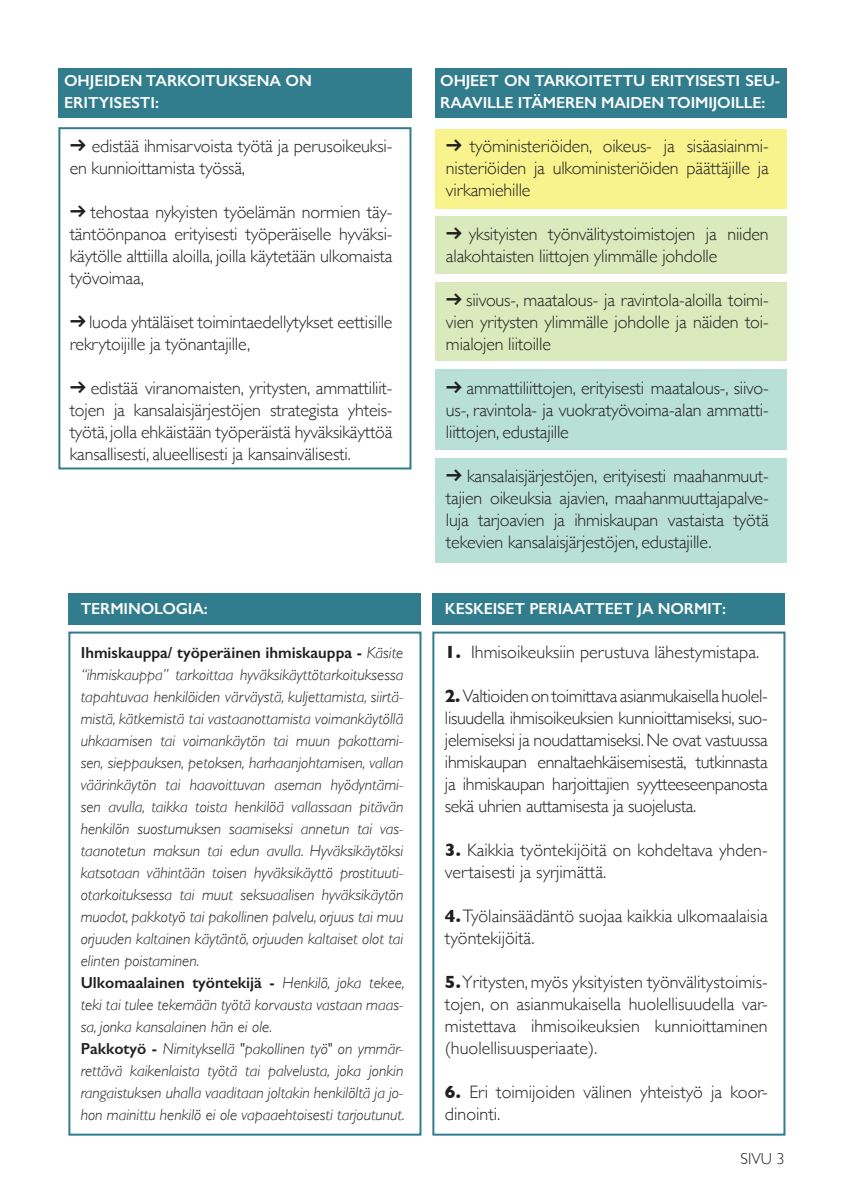
<style>
.page{position:relative;width:843px;height:1194px;background:#fff}
.page>*{position:absolute;margin:0;border:0;box-sizing:border-box;transform-origin:0 0}
.t1{font:300 18px/22px "Gill Sans";letter-spacing:-.01em;color:#231f20;text-align:justify}
.t2{font:italic 300 16px/22px "Gill Sans";color:#231f20;text-align:justify}
.tytul_boxu{font:600 16px/22px "Gill Sans";letter-spacing:-.01em;color:#fff}
.t3{font:300 16px "Gill Sans";color:#231f20}
.s1{font-family:"Ronnia";font-weight:700}
.s2{font-weight:600;font-style:normal}
.s3{font-weight:700}
</style>
<div class="page">
<div style="left:435px;top:68px;width:351px;height:49px;background:#327d8d"></div>
<div style="left:432px;top:593px;width:352px;height:31px;background:#327d8d"></div>
<div style="left:68px;top:593px;width:352px;height:31px;background:#327d8d"></div>
<div style="left:68px;top:632px;width:353px;height:504px;border:2px solid #327d8d"></div>
<div style="left:432px;top:632px;width:353px;height:504px;border:2px solid #327d8d"></div>
<div style="left:435px;top:129px;width:351px;height:80px;background:#f8f38c"></div>
<div style="left:435px;top:217px;width:351px;height:57px;background:#daeabc"></div>
<div style="left:435px;top:283px;width:351px;height:78px;background:#daeabc"></div>
<div style="left:435px;top:459px;width:351px;height:104px;background:#b8e0d6"></div>
<div style="left:435px;top:369px;width:351px;height:81px;background:#b8e0d6"></div>
<div style="left:58px;top:68px;width:353px;height:49px;background:#327d8d"></div>
<div style="left:58px;top:127px;width:353px;height:342px;border:2px solid #327d8d"></div>
<p class="tytul_boxu" style="left:64px;top:69px;width:249px">OHJEIDEN TARKOITUKSENA ON</p>
<p class="tytul_boxu" style="left:64px;top:91px;width:96px">ERITYISESTI:</p>
<p class="t1" style="left:70px;top:134px;width:324px"><span class="s1">d</span> edistää ihmisarvoista työtä ja perusoikeuksi&shy;en kunnioittamista työssä,</p>
<p class="t1" style="left:70px;top:200px;width:324px"><span class="s1">d</span> tehostaa nykyisten työelämän normien täy&shy;täntöönpanoa erityisesti työperäiselle hyväksi&shy;käytölle alttiilla aloilla, joilla käytetään ulkomaista työvoimaa,</p>
<p class="t1" style="left:70px;top:310px;width:324px"><span class="s1">d</span> luoda yhtäläiset toimintaedellytykset eettisille rekrytoijille ja työnantajille,</p>
<p class="t1" style="left:70px;top:376px;width:324px"><span class="s1">d</span> edistää viranomaisten, yritysten, ammattiliit&shy;tojen ja kansalaisjärjestöjen strategista yhteis&shy;työtä, jolla ehkäistään työperäistä hyväksikäyttöä kansallisesti, alueellisesti ja kansainvälisesti.</p>
<p class="tytul_boxu" style="left:81px;top:597px;width:129px">TERMINOLOGIA:</p>
<p class="t2" style="left:81px;top:642px;width:324px"><span class="s2">Ihmiskauppa/ työperäinen ihmiskauppa -</span> Käsite “ihmiskauppa” tarkoittaa hyväksikäyttötarkoituksessa tapahtuvaa henkilöiden värväystä, kuljettamista, siirtä&shy;mistä, kätkemistä tai vastaanottamista voimankäytöllä uhkaamisen tai voimankäytön tai muun pakottami&shy;sen, sieppauksen, petoksen, harhaanjohtamisen, vallan väärinkäytön tai haavoittuvan aseman hyödyntämi&shy;sen avulla, taikka toista henkilöä vallassaan pitävän henkilön suostumuksen saamiseksi annetun tai vas&shy;taanotetun maksun tai edun avulla. Hyväksikäytöksi katsotaan vähintään toisen hyväksikäyttö prostituuti&shy;otarkoituksessa tai muut seksuaalisen hyväksikäytön muodot, pakkotyö tai pakollinen palvelu, orjuus tai muu orjuuden kaltainen käytäntö, orjuuden kaltaiset olot tai elinten poistaminen.</p>
<p class="t2" style="left:81px;top:972px;width:325px"><span class="s2">Ulkomaalainen työntekijä -</span> Henkilö, joka tekee, teki tai tulee tekemään työtä korvausta vastaan maas&shy;sa, jonka kansalainen hän ei ole.</p>
<p class="t2" style="left:81px;top:1038px;width:325px"><span class="s2">Pakkotyö -</span> Nimityksellä "pakollinen työ" on ymmär&shy;rettävä kaikenlaista työtä tai palvelusta, joka jonkin rangaistuksen uhalla vaaditaan joltakin henkilöltä ja jo&shy;hon mainittu henkilö ei ole vapaaehtoisesti tarjoutunut.</p>
<p class="tytul_boxu" style="left:440px;top:69px;width:341px">OHJEET ON TARKOITETTU ERITYISESTI SEU-<br>RAAVILLE ITÄMEREN MAIDEN TOIMIJOILLE:</p>
<p class="t1" style="left:446px;top:134px;width:324px"><span class="s1">d</span> työministeriöiden, oikeus- ja sisäasiainmi&shy;nisteriöiden ja ulkoministeriöiden päättäjille ja virkamiehille</p>
<p class="t1" style="left:446px;top:222px;width:324px"><span class="s1">d</span> yksityisten työnvälitystoimistojen ja niiden alakohtaisten liittojen ylimmälle johdolle</p>
<p class="t1" style="left:446px;top:288px;width:324px"><span class="s1">d</span> siivous-, maatalous- ja ravintola-aloilla toimi&shy;vien yritysten ylimmälle johdolle ja näiden toi&shy;mialojen liitoille</p>
<p class="t1" style="left:446px;top:376px;width:324px"><span class="s1">d</span> ammattiliittojen, erityisesti maatalous-, siivo&shy;us-, ravintola- ja vuokratyövoima-alan ammatti&shy;liittojen, edustajille</p>
<p class="t1" style="left:446px;top:464px;width:324px"><span class="s1">d</span> kansalaisjärjestöjen, erityisesti maahanmuut&shy;tajien oikeuksia ajavien, maahanmuuttajapalve&shy;luja tarjoavien ja ihmiskaupan vastaista työtä tekevien kansalaisjärjestöjen, edustajille.</p>
<p class="tytul_boxu" style="left:445px;top:597px;width:283px">KESKEISET PERIAATTEET JA NORMIT:</p>
<p class="t1" style="left:445px;top:640px;width:316px"><span class="s3">1.</span> Ihmisoikeuksiin perustuva lähestymistapa.</p>
<p class="t1" style="left:445px;top:684px;width:324px"><span class="s3">2.</span> Valtioiden on toimittava asianmukaisella huolel&shy;lisuudella ihmisoikeuksien kunnioittamiseksi, suo&shy;jelemiseksi ja noudattamiseksi. Ne ovat vastuussa ihmiskaupan ennaltaehkäisemisestä, tutkinnasta ja ihmiskaupan harjoittajien syytteeseenpanosta sekä uhrien auttamisesta ja suojelusta.</p>
<p class="t1" style="left:445px;top:838px;width:324px"><span class="s3">3.</span> Kaikkia työntekijöitä on kohdeltava yhden&shy;vertaisesti ja syrjimättä.</p>
<p class="t1" style="left:445px;top:904px;width:324px"><span class="s3">4.</span> Työlainsäädäntö suojaa kaikkia ulkomaalaisia työntekijöitä.</p>
<p class="t1" style="left:445px;top:970px;width:324px"><span class="s3">5.</span> Yritysten, myös yksityisten työnvälitystoimis&shy;tojen, on asianmukaisella huolellisuudella var&shy;mistettava ihmisoikeuksien kunnioittaminen (huolellisuusperiaate).</p>
<p class="t1" style="left:445px;top:1080px;width:324px"><span class="s3">6.</span> Eri toimijoiden välinen yhteistyö ja koor&shy;dinointi.</p>
<p class="t3" style="left:740px;top:1146px;width:45px">SIVU 3</p>
</div>
